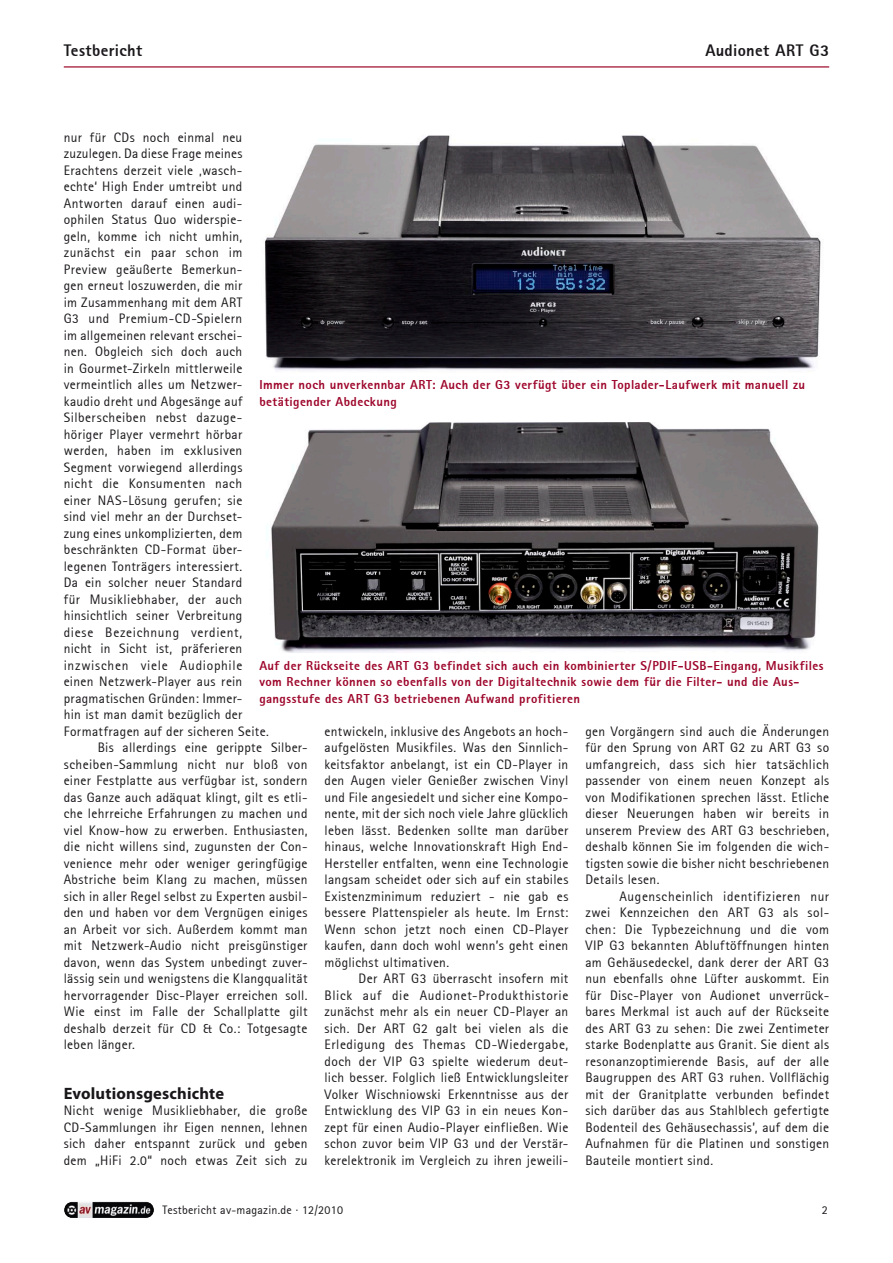
<style>
.page{position:relative;width:893px;height:1263px;background:#fff}
.page>*{position:absolute;margin:0;border:0;box-sizing:border-box;transform-origin:0 0}
.Sky_x{font:800 16.5px "Rotis Sans Serif";letter-spacing:.02em;color:#1a171a}
.Subheads_x{font:700 16.5px "Myriad Pro";letter-spacing:.01em;color:#1a171a}
.Brot_x{font:13.5px/16.5px "Rotis Sans Serif";letter-spacing:.025em;color:#1a171a;text-align:justify}
.Brot_ohne_Einzug_x{font:13.5px/16.5px "Rotis Sans Serif";letter-spacing:.02em;color:#1a171a;text-align:justify}
.BUs_x{font:800 12.75px/16.5px "Rotis Sans Serif";letter-spacing:.03em;color:#9d052a}
._8pt_x{font:12px "Rotis Sans Serif";letter-spacing:.02em;color:#1a171a}
</style>
<div class="page">
<img style="left:265px;top:135px;width:556px;height:236px">
<hr style="left:64px;top:66px;width:765px;height:2px;background:#9d052a">
<img style="left:64px;top:1202px;width:90px;height:16px">
<img style="left:271px;top:422px;width:548px;height:231px">
<p class="Sky_x" style="left:64px;top:40px;width:80px">Testbericht</p>
<p class="Sky_x" style="left:705px;top:40px;width:125px">Audionet ART G3</p>
<p class="Brot_x" style="left:64px;top:129px;width:207px;text-align:left">nur für CDs noch einmal neu zuzulegen. Da diese Frage meines<br>Erachtens derzeit viele ‚wasch‐ echte‘ High Ender umtreibt und<br>Antworten darauf einen audi‐ ophilen Status Quo widerspie‐ geln, komme ich nicht umhin, zunächst ein paar schon im<br>Preview geäußerte Bemerkun‐<br>gen erneut loszuwerden, die mir<br>im Zusammenhang mit dem ART<br>G3 und Premium‐CD‐Spielern<br>im allgemeinen relevant erschei‐ nen. Obgleich sich doch auch<br>in Gourmet‐Zirkeln mittlerweile vermeintlich alles um Netzwer‐ kaudio dreht und Abgesänge auf<br>Silberscheiben nebst dazuge‐ höriger Player vermehrt hörbar werden, haben im exklusiven<br>Segment vorwiegend allerdings nicht die Konsumenten nach einer NAS‐Lösung gerufen; sie<br>sind viel mehr an der Durchset‐ zung eines unkomplizierten, dem beschränkten CD‐Format über‐ legenen Tonträgers interessiert.<br>Da ein solcher neuer Standard<br>für Musikliebhaber, der auch hinsichtlich seiner Verbreitung diese Bezeichnung verdient, nicht in Sicht ist, präferieren inzwischen viele Audiophile einen Netzwerk‐Player aus rein pragmatischen Gründen: Immer‐<br>hin ist man damit bezüglich der<br>Formatfragen auf der sicheren Seite.</p>
<p class="Brot_x" style="left:64px;top:739px;width:245px;text-indent:34px">Bis allerdings eine gerippte Silber‐ scheiben‐Sammlung nicht nur bloß von einer Festplatte aus verfügbar ist, sondern das Ganze auch adäquat klingt, gilt es etli‐ che lehrreiche Erfahrungen zu machen und viel Know‐how zu erwerben. Enthusiasten, die nicht willens sind, zugunsten der Con‐ venience mehr oder weniger geringfügige Abstriche beim Klang zu machen, müssen sich in aller Regel selbst zu Experten ausbil‐ den und haben vor dem Vergnügen einiges an Arbeit vor sich. Außerdem kommt man mit Netzwerk‐Audio nicht preisgünstiger davon, wenn das System unbedingt zuver‐ lässig sein und wenigstens die Klangqualität hervorragender Disc‐Player erreichen soll.<br>Wie einst im Falle der Schallplatte gilt deshalb derzeit für CD &amp; Co.: Totgesagte leben länger.</p>
<p class="Subheads_x" style="left:64px;top:1084px;width:162px">Evolutionsgeschichte</p>
<p class="Brot_ohne_Einzug_x" style="left:64px;top:1102px;width:245px">Nicht wenige Musikliebhaber, die große CD‐Sammlungen ihr Eigen nennen, lehnen sich daher entspannt zurück und geben dem „HiFi 2.0“ noch etwas Zeit sich zu</p>
<p class="BUs_x" style="left:259px;top:376px;width:547px">Immer noch unverkennbar ART: Auch der G3 verfügt über ein Toplader‐Laufwerk mit manuell zu betätigender Abdeckung</p>
<p class="BUs_x" style="left:259px;top:657px;width:566px">Auf der Rückseite des ART G3 befindet sich auch ein kombinierter S/PDIF‐USB‐Eingang, Musikfiles vom Rechner können so ebenfalls von der Digitaltechnik sowie dem für die Filter‐ und die Aus‐ gangsstufe des ART G3 betriebenen Aufwand profitieren</p>
<p class="Brot_x" style="left:585px;top:723px;width:245px">gen Vorgängern sind auch die Änderungen für den Sprung von ART G2 zu ART G3 so umfangreich, dass sich hier tatsächlich passender von einem neuen Konzept als von Modifikationen sprechen lässt. Etliche dieser Neuerungen haben wir bereits in unserem Preview des ART G3 beschrieben, deshalb können Sie im folgenden die wich‐ tigsten sowie die bisher nicht beschriebenen Details lesen.</p>
<p class="Brot_x" style="left:585px;top:888px;width:245px;text-indent:34px">Augenscheinlich identifizieren nur zwei Kennzeichen den ART G3 als sol‐ chen: Die Typbezeichnung und die vom VIP G3 bekannten Abluftöffnungen hinten am Gehäusedeckel, dank derer der ART G3 nun ebenfalls ohne Lüfter auskommt. Ein für Disc‐Player von Audionet unverrück‐ bares Merkmal ist auch auf der Rückseite des ART G3 zu sehen: Die zwei Zentimeter starke Bodenplatte aus Granit. Sie dient als resonanzoptimierende Basis, auf der alle Baugruppen des ART G3 ruhen. Vollflächig mit der Granitplatte verbunden befindet sich darüber das aus Stahlblech gefertigte Bodenteil des Gehäusechassis’, auf dem die Aufnahmen für die Platinen und sonstigen Bauteile montiert sind.</p>
<p class="Brot_ohne_Einzug_x" style="left:325px;top:723px;width:245px">entwickeln, inklusive des Angebots an hoch‐ aufgelösten Musikfiles. Was den Sinnlich‐ keitsfaktor anbelangt, ist ein CD‐Player in den Augen vieler Genießer zwischen Vinyl und File angesiedelt und sicher eine Kompo‐ nente, mit der sich noch viele Jahre glücklich leben lässt. Bedenken sollte man darüber hinaus, welche Innovationskraft High End‐ Hersteller entfalten, wenn eine Technologie langsam scheidet oder sich auf ein stabiles Existenzminimum reduziert ‐ nie gab es bessere Plattenspieler als heute. Im Ernst:<br>Wenn schon jetzt noch einen CD‐Player kaufen, dann doch wohl wenn’s geht einen möglichst ultimativen.</p>
<p class="Brot_x" style="left:325px;top:970px;width:245px;text-indent:34px">Der ART G3 überrascht insofern mit Blick auf die Audionet‐Produkthistorie zunächst mehr als ein neuer CD‐Player an sich. Der ART G2 galt bei vielen als die Erledigung des Themas CD‐Wiedergabe, doch der VIP G3 spielte wiederum deut‐ lich besser. Folglich ließ Entwicklungsleiter Volker Wischniowski Erkenntnisse aus der Entwicklung des VIP G3 in ein neues Kon‐ zept für einen Audio‐Player einfließen. Wie schon zuvor beim VIP G3 und der Verstär‐ kerelektronik im Vergleich zu ihren jeweili‐</p>
<p class="_8pt_x" style="left:162px;top:1203px;width:182px">Testbericht av‐magazin.de · 12/2010</p>
<p class="_8pt_x" style="left:822px;top:1203px;width:7px">2</p>
</div>
